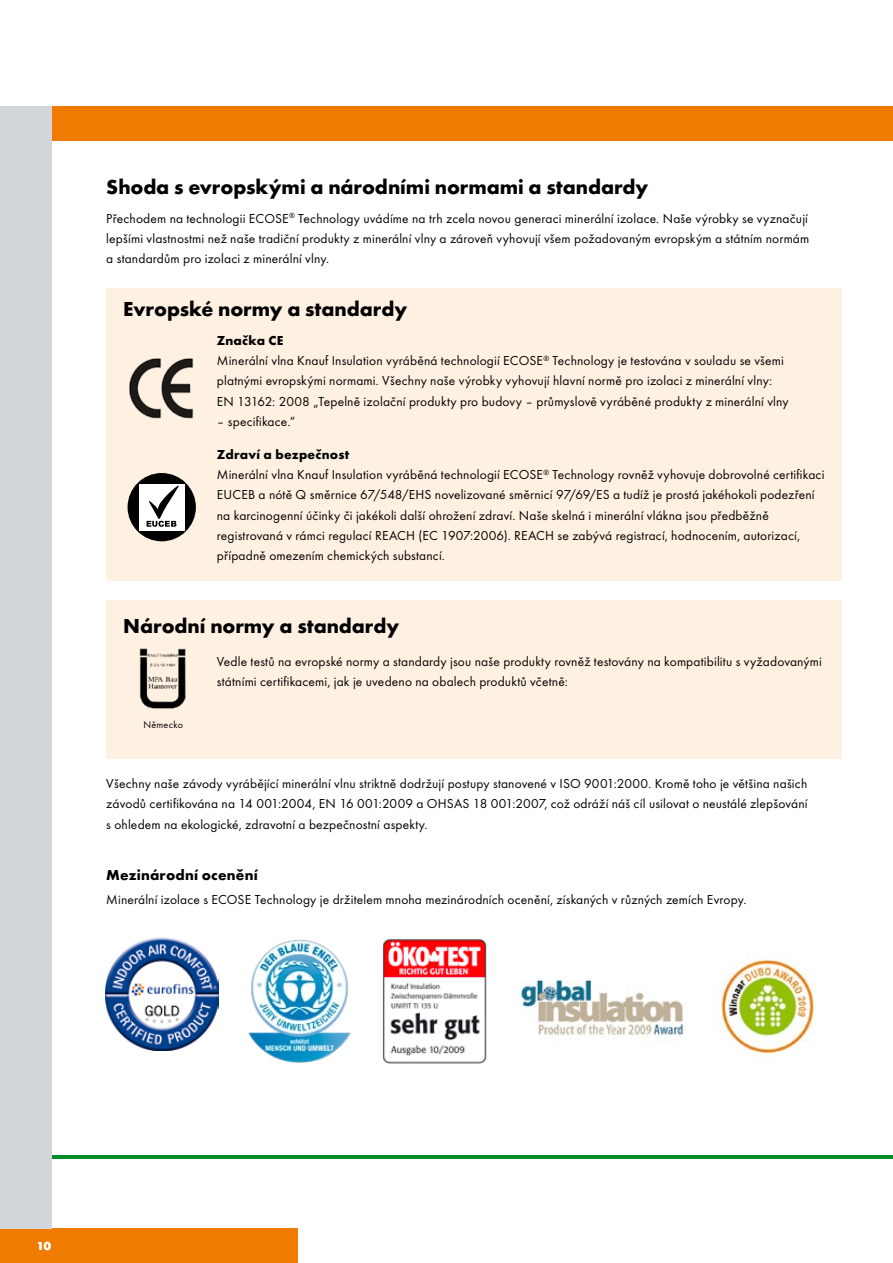
<style>
.page{position:relative;width:893px;height:1263px;background:#fff}
.page>*{position:absolute;margin:0;border:0;box-sizing:border-box;transform-origin:0 0}
.t1{font:700 21px "Futura TOT";letter-spacing:-.005em;color:#000}
.t2{font:700 15px "Futura TEE";letter-spacing:.015em;color:#000}
.t3{font:13.5px/20.2px "Futura TOT";letter-spacing:.01em;color:#000}
.t4{font:700 12px "Futura TOT";color:#fff}
.t5{font:10.2px "Futura TOT";letter-spacing:.025em;color:#000}
.s1{font-weight:700}
</style>
<div class="page">
<div style="left:51px;top:106px;width:842px;height:34px;background:#ef7c00"></div>
<hr style="left:51px;top:1155px;width:842px;height:3px;background:#008c26">
<div style="left:0;top:1229px;width:298px;height:34px;background:#ef7c00"></div>
<div style="left:0;top:106px;width:51px;height:1123px;background:#d0d6da"></div>
<div style="left:106px;top:288px;width:736px;height:293px;background:#fff1e2"></div>
<div style="left:106px;top:600px;width:736px;height:159px;background:#fff1e2"></div>
<img style="left:129px;top:358px;width:64px;height:61px">
<div style="left:128px;top:473px;width:68px;height:68px;background:#000;border-radius:50%"></div>
<div style="left:139px;top:484px;width:45px;height:47px;background:#fff"></div>
<svg style="left:147px;top:485px;width:32px;height:42px"></svg>
<img style="left:139px;top:648px;width:47px;height:61px">
<img style="left:105px;top:937px;width:113px;height:113px">
<img style="left:248px;top:939px;width:103px;height:124px">
<img style="left:382px;top:939px;width:105px;height:125px">
<img style="left:520px;top:958px;width:295px;height:96px">
<h1 class="t1" style="left:106px;top:174px;width:544px">Shoda s evropskými a národními normami a standardy</h1>
<p class="t3" style="left:106px;top:208px;width:704px;text-align:justify">Přechodem na technologii ECOSE<sup>®</sup> Technology uvádíme na trh zcela novou generaci minerální izolace. Naše výrobky se vyznačují lepšími vlastnostmi než naše tradiční produkty z minerální vlny a zároveň vyhovují všem požadovaným evropským a státním normám a standardům pro izolaci z minerální vlny.</p>
<h1 class="t1" style="left:123px;top:296px;width:285px">Evropské normy a standardy</h1>
<p class="t3" style="left:217px;top:330px;width:573px"><span class="s1">Značka CE<br></span>Minerální vlna Knauf Insulation vyráběná technologií ECOSE<sup>®</sup> Technology je testována v souladu se všemi platnými evropskými normami. Všechny naše výrobky vyhovují hlavní normě pro izolaci z minerální vlny:<br>EN 13162: 2008 „Tepelně izolační produkty pro budovy – průmyslově vyráběné produkty z minerální vlny</p>
<p class="t3" style="left:217px;top:411px;width:80px">– specifikace.“</p>
<p class="t3" style="left:217px;top:444px;width:609px"><span class="s1">Zdraví a bezpečnost<br></span>Minerální vlna Knauf Insulation vyráběná technologií ECOSE<sup>®</sup> Technology rovněž vyhovuje dobrovolné certifikaci EUCEB a nótě Q směrnice 67/548/EHS novelizované směrnicí 97/69/ES a tudíž je prostá jakéhokoli podezření na karcinogenní účinky či jakékoli další ohrožení zdraví. Naše skelná i minerální vlákna jsou předběžně registrovaná v rámci regulací REACH (EC 1907:2006). REACH se zabývá registrací, hodnocením, autorizací, případně omezením chemických substancí.</p>
<h1 class="t1" style="left:123px;top:613px;width:277px">Národní normy a standardy</h1>
<p class="t3" style="left:217px;top:651px;width:607px">Vedle testů na evropské normy a standardy jsou naše produkty rovněž testovány na kompatibilitu s vyžadovanými státními certifikacemi, jak je uvedeno na obalech produktů včetně:</p>
<p class="t5" style="left:143px;top:719px;width:41px">Německo</p>
<p class="t3" style="left:106px;top:773px;width:703px;text-align:justify">Všechny naše závody vyrábějící minerální vlnu striktně dodržují postupy stanovené v ISO 9001:2000. Kromě toho je většina našich závodů certifikována na 14 001:2004, EN 16 001:2009 a OHSAS 18 001:2007, což odráží náš cíl usilovat o neustálé zlepšování s ohledem na ekologické, zdravotní a bezpečnostní aspekty.</p>
<p class="t2" style="left:106px;top:865px;width:153px">Mezinárodní ocenění</p>
<p class="t3" style="left:106px;top:889px;width:642px">Minerální izolace s ECOSE Technology je držitelem mnoha mezinárodních ocenění, získaných v různých zemích Evropy.</p>
<p class="t4" style="left:37px;top:1239px;width:16px">10</p>
</div>
